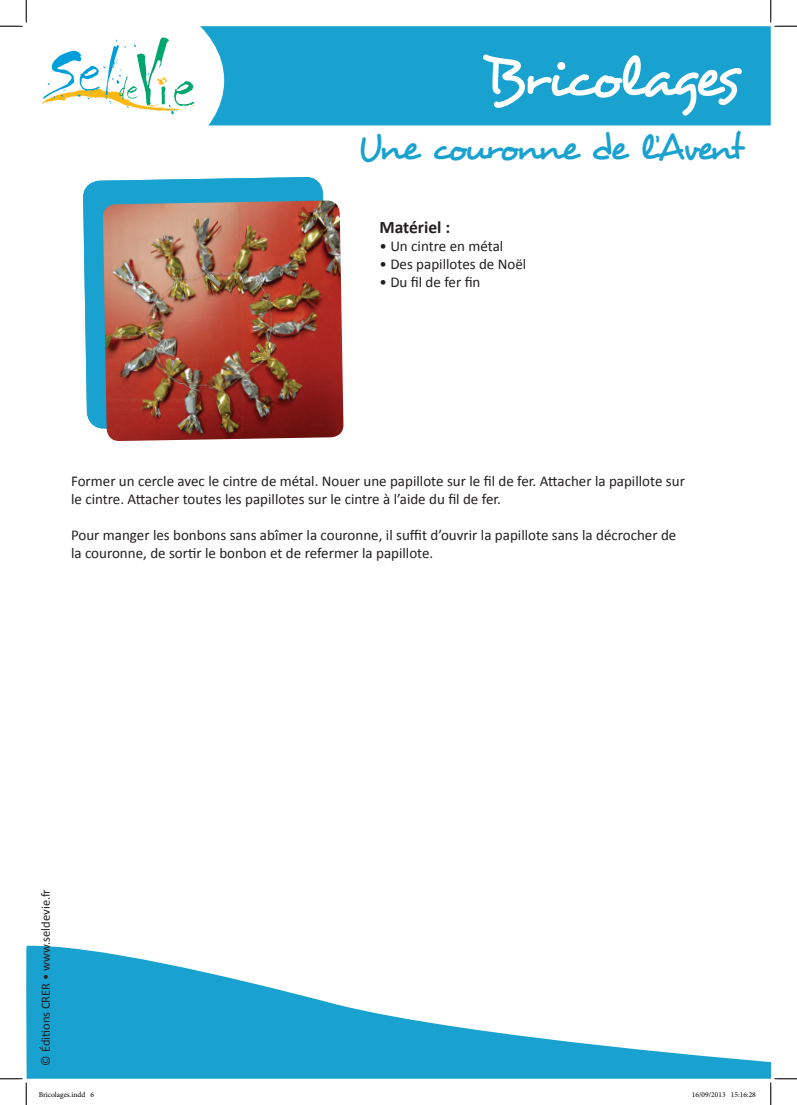
<style>
.page{position:relative;width:797px;height:1105px;background:#fff}
.page>*{position:absolute;margin:0;border:0;box-sizing:border-box;transform-origin:0 0}
.t1{font:60px "Desyrel";letter-spacing:-.085em;color:#fff}
.t2{font:37.5px "Desyrel";letter-spacing:-.09em;color:#19a2cf}
.t3{font:700 17.5px "Calibri";color:#231f20}
.t4{font:15px/18px "Calibri";color:#231f20}
.t5{font:12.5px "Calibri";color:#231f20}
.t6{font:7.5px "Minion Pro";color:#000}
</style>
<div class="page">
<svg style="left:26px;top:945px;width:744px;height:134px"></svg>
<div style="left:26px;top:26px;width:744px;height:99px;background:#19a2cf;border:1px solid #19a2cf"></div>
<svg style="left:84px;top:178px;width:244px;height:251px;background:#27a7d1"></svg>
<img style="left:103px;top:201px;width:240px;height:240px">
<svg style="left:0;top:0;width:224px;height:179px"></svg>
<svg style="left:0;top:1078px;width:27px;height:27px"></svg>
<svg style="left:770px;top:0;width:27px;height:27px"></svg>
<svg style="left:770px;top:1078px;width:27px;height:27px"></svg>
<h1 class="t1" style="left:484px;top:39px;width:256px">Bricolages</h1>
<h2 class="t2" style="left:357px;top:124px;width:388px">Une couronne de l’Avent</h2>
<p class="t3" style="left:379px;top:216px;width:72px">Matériel :</p>
<p class="t4" style="left:379px;top:237px;width:125px">• Un cintre en métal</p>
<p class="t4" style="left:379px;top:255px;width:148px">• Des papillotes de Noël</p>
<p class="t4" style="left:379px;top:273px;width:102px">• Du fil de fer fin</p>
<p class="t4" style="left:71px;top:472px;width:615px">Former un cercle avec le cintre de métal. Nouer une papillote sur le fil de fer. Attacher la papillote sur le cintre. Attacher toutes les papillotes sur le cintre à l’aide du fil de fer.</p>
<p class="t4" style="left:71px;top:526px;width:607px">Pour manger les bonbons sans abîmer la couronne, il suffit d’ouvrir la papillote sans la décrocher de la couronne, de sortir le bonbon et de refermer la papillote.</p>
<p class="t5" style="left:38px;top:1065px;width:178px;rotate:-90deg">© Éditions CRER • www.seldevie.fr</p>
<p class="t6" style="left:39px;top:1090px;width:57px">Bricolages.indd 6</p>
<p class="t6" style="left:692px;top:1090px;width:65px">16/09/2013 15:16:28</p>
</div>
